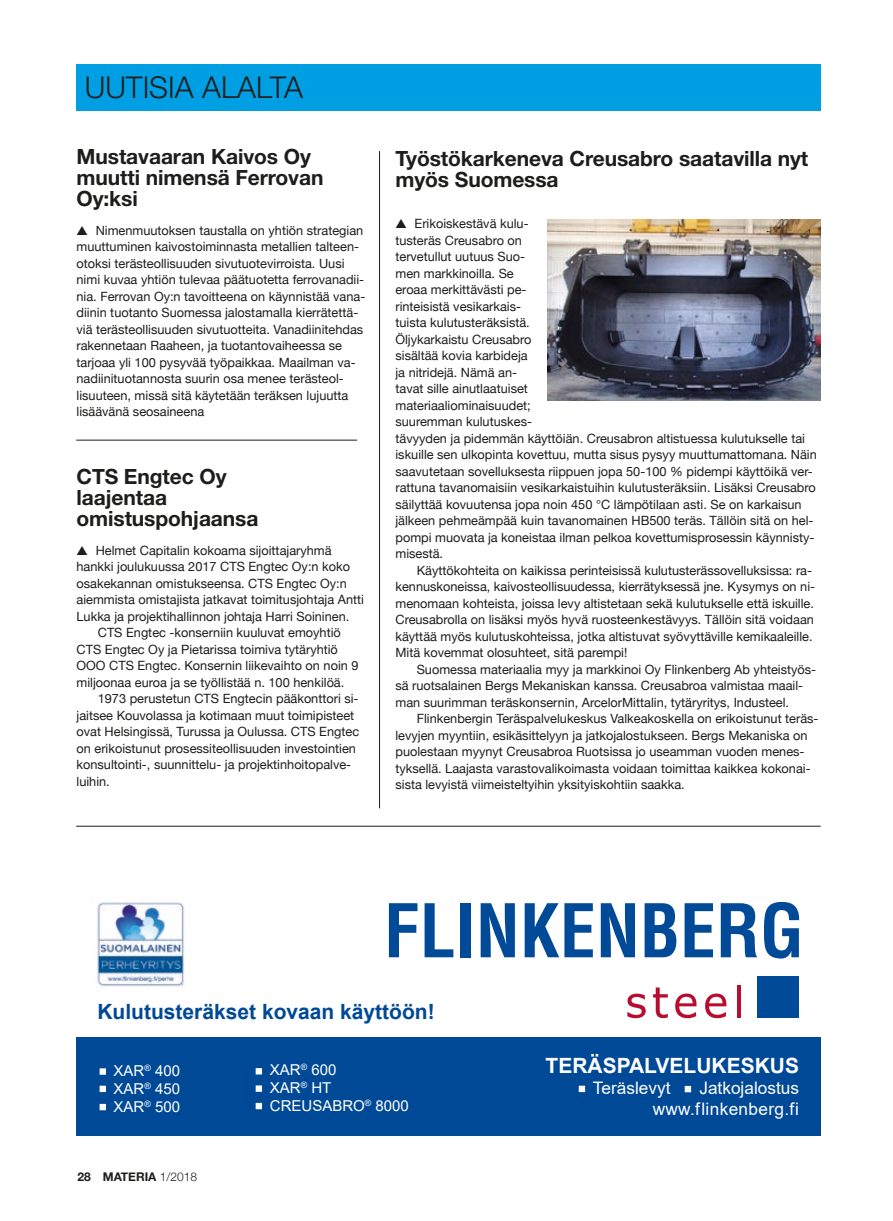
<style>
.page{position:relative;width:893px;height:1221px;background:#fff}
.page>*{position:absolute;margin:0;border:0;box-sizing:border-box;transform-origin:0 0}
.t1{font:300 30px "Helvetica Neue LT Std";color:#1d1d1b}
.t2{font:700 21px/21px "Helvetica Neue LT Std";letter-spacing:-.005em;color:#1d1d1b}
.t3{font:700 21px "Arial";color:#004996}
.t4{font:700 21px "Arial";color:#fff}
.t5{font:17.25px/20.7px "Arial";letter-spacing:.02em;color:#fff;text-align:right}
.t6{font:17.25px "Arial";color:#fff}
.t7{font:15px/18px "Arial";color:#fff;text-align:justify}
.t8{font:12.75px/16.5px "Helvetica Neue";color:#1d1d1b}
.t9{font:700 12px "Helvetica Neue";color:#1d1d1b}
.s1{font-weight:300}
</style>
<div class="page">
<div style="left:77px;top:64px;width:744px;height:47px;background:#009fe3"></div>
<img style="left:547px;top:220px;width:274px;height:181px">
<hr style="left:379px;top:151px;width:1px;height:657px;background:#1d1d1b">
<hr style="left:76px;top:440px;width:281px;height:1px;background:#1d1d1b">
<hr style="left:76px;top:826px;width:745px;height:1px;background:#1d1d1b">
<div style="left:76px;top:1036px;width:744px;height:99px;background:#004996"></div>
<svg style="left:627px;top:993px;width:19px;height:25px"></svg>
<svg style="left:653px;top:987px;width:15px;height:31px"></svg>
<svg style="left:675px;top:993px;width:21px;height:25px"></svg>
<svg style="left:705px;top:993px;width:21px;height:25px"></svg>
<hr style="left:737px;top:984px;width:4px;height:33px;background:#b90d2f">
<svg style="left:389px;top:903px;width:28px;height:54px"></svg>
<svg style="left:425px;top:903px;width:28px;height:54px"></svg>
<div style="left:461px;top:903px;width:10px;height:54px;background:#004a97"></div>
<svg style="left:481px;top:903px;width:34px;height:54px"></svg>
<svg style="left:525px;top:903px;width:68px;height:54px"></svg>
<svg style="left:601px;top:903px;width:34px;height:54px"></svg>
<svg style="left:645px;top:903px;width:31px;height:54px"></svg>
<svg style="left:685px;top:903px;width:28px;height:54px"></svg>
<svg style="left:721px;top:903px;width:36px;height:54px"></svg>
<svg style="left:764px;top:901px;width:35px;height:57px"></svg>
<div style="left:757px;top:976px;width:42px;height:41px;background:#004a97"></div>
<img style="left:97px;top:902px;width:88px;height:85px">
<svg style="left:100px;top:1068px;width:6px;height:6px"></svg>
<svg style="left:100px;top:1085px;width:6px;height:6px"></svg>
<div style="left:100px;top:1103px;width:6px;height:7px;border:2px solid #fff"></div>
<svg style="left:256px;top:1068px;width:6px;height:6px"></svg>
<svg style="left:256px;top:1085px;width:6px;height:6px"></svg>
<div style="left:256px;top:1102px;width:6px;height:7px;border:2px solid #fff"></div>
<svg style="left:579px;top:1085px;width:6px;height:6px"></svg>
<div style="left:685px;top:1085px;width:6px;height:7px;border:2px solid #fff"></div>
<h1 class="t1" style="left:85px;top:69px;width:220px">UUTISIA ALALTA</h1>
<h2 class="t2" style="left:77px;top:146px;width:248px">Mustavaaran Kaivos Oy muutti nimensä Ferrovan<br>Oy:ksi</h2>
<p class="t8" style="left:77px;top:223px;width:290px">▲ Nimenmuutoksen taustalla on yhtiön strategian muuttuminen kaivostoiminnasta metallien talteen&shy;otoksi terästeollisuuden sivutuotevirroista. Uusi nimi kuvaa yhtiön tulevaa päätuotetta ferrovanadii&shy;nia. Ferrovan Oy:n tavoitteena on käynnistää vana&shy;diinin tuotanto Suomessa jalostamalla kierrätettä&shy;viä terästeollisuuden sivutuotteita. Vanadiinitehdas rakennetaan Raaheen, ja tuotantovaiheessa se tarjoaa yli 100 pysyvää työpaikkaa. Maailman va&shy;nadiinituotannosta suurin osa menee terästeol&shy;lisuuteen, missä sitä käytetään teräksen lujuutta lisäävänä seosaineena</p>
<h2 class="t2" style="left:77px;top:466px;width:183px">CTS Engtec Oy laajentaa omistuspohjaansa</h2>
<p class="t8" style="left:77px;top:542px;width:257px">▲ Helmet Capitalin kokoama sijoittajaryhmä</p>
<p class="t8" style="left:77px;top:559px;width:275px">hankki joulukuussa 2017 CTS Engtec Oy:n koko</p>
<p class="t8" style="left:77px;top:575px;width:272px">osakekannan omistukseensa. CTS Engtec Oy:n</p>
<p class="t8" style="left:77px;top:592px;width:289px">aiemmista omistajista jatkavat toimitusjohtaja Antti</p>
<p class="t8" style="left:77px;top:608px;width:274px">Lukka ja projektihallinnon johtaja Harri Soininen.</p>
<p class="t8" style="left:98px;top:625px;width:245px">CTS Engtec -konserniin kuuluvat emoyhtiö</p>
<p class="t8" style="left:77px;top:641px;width:263px">CTS Engtec Oy ja Pietarissa toimiva tytäryhtiö</p>
<p class="t8" style="left:77px;top:658px;width:283px">OOO CTS Engtec. Konsernin liikevaihto on noin 9</p>
<p class="t8" style="left:77px;top:674px;width:269px">miljoonaa euroa ja se työllistää n. 100 henkilöä.</p>
<p class="t8" style="left:98px;top:691px;width:262px">1973 perustetun CTS Engtecin pääkonttori si-</p>
<p class="t8" style="left:77px;top:707px;width:279px">jaitsee Kouvolassa ja kotimaan muut toimipisteet</p>
<p class="t8" style="left:77px;top:724px;width:284px">ovat Helsingissä, Turussa ja Oulussa. CTS Engtec</p>
<p class="t8" style="left:77px;top:740px;width:281px">on erikoistunut prosessiteollisuuden investointien</p>
<p class="t8" style="left:77px;top:757px;width:276px">konsultointi-, suunnittelu- ja projektinhoitopalve-</p>
<p class="t8" style="left:77px;top:773px;width:35px">luihin.</p>
<h2 class="t2" style="left:395px;top:148px;width:414px">Työstökarkeneva Creusabro saatavilla nyt myös Suomessa</h2>
<p class="t8" style="left:395px;top:216px;width:423px">▲ Erikoiskestävä kulu-<br>tusteräs Creusabro on<br>tervetullut uutuus Suo-<br>men markkinoilla. Se<br>eroaa merkittävästi pe-<br>rinteisistä vesikarkais-<br>tuista kulutusteräksistä.<br>Öljykarkaistu Creusabro<br>sisältää kovia karbideja<br>ja nitridejä. Nämä an-<br>tavat sille ainutlaatuiset<br>materiaaliominaisuudet;<br>suuremman kulutuskes-<br>tävyyden ja pidemmän käyttöiän. Creusabron altistuessa kulutukselle tai iskuille sen ulkopinta kovettuu, mutta sisus pysyy muuttumattomana. Näin saavutetaan sovelluksesta riippuen jopa 50-100 % pidempi käyttöikä ver&shy;rattuna tavanomaisiin vesikarkaistuihin kulutusteräksiin. Lisäksi Creusabro säilyttää kovuutensa jopa noin 450 °C lämpötilaan asti. Se on karkaisun jälkeen pehmeämpää kuin tavanomainen HB500 teräs. Tällöin sitä on hel&shy;pompi muovata ja koneistaa ilman pelkoa kovettumisprosessin käynnisty&shy;misestä.</p>
<p class="t8" style="left:395px;top:562px;width:421px;text-indent:21px">Käyttökohteita on kaikissa perinteisissä kulutusterässovelluksissa: ra&shy;kennuskoneissa, kaivosteollisuudessa, kierrätyksessä jne. Kysymys on ni&shy;menomaan kohteista, joissa levy altistetaan sekä kulutukselle että iskuille.<br>Creusabrolla on lisäksi myös hyvä ruosteenkestävyys. Tällöin sitä voidaan käyttää myös kulutuskohteissa, jotka altistuvat syövyttäville kemikaaleille.<br>Mitä kovemmat olosuhteet, sitä parempi!</p>
<p class="t8" style="left:395px;top:661px;width:422px;text-indent:21px">Suomessa materiaalia myy ja markkinoi Oy Flinkenberg Ab yhteistyös&shy;sä ruotsalainen Bergs Mekaniskan kanssa. Creusabroa valmistaa maail&shy;man suurimman teräskonsernin, ArcelorMittalin, tytäryritys, Industeel.</p>
<p class="t8" style="left:395px;top:711px;width:425px;text-indent:21px">Flinkenbergin Teräspalvelukeskus Valkeakoskella on erikoistunut teräs&shy;levyjen myyntiin, esikäsittelyyn ja jatkojalostukseen. Bergs Mekaniska on puolestaan myynyt Creusabroa Ruotsissa jo useamman vuoden menes&shy;tyksellä. Laajasta varastovalikoimasta voidaan toimittaa kaikkea kokonai&shy;sista levyistä viimeisteltyihin yksityiskohtiin saakka.</p>
<h2 class="t3" style="left:97px;top:996px;width:339px">Kulutusteräkset kovaan käyttöön!</h2>
<p class="t7" style="left:114px;top:1061px;width:68px">XAR<sup>®</sup> 400<br>XAR<sup>®</sup> 450<br>XAR<sup>®</sup> 500</p>
<p class="t7" style="left:270px;top:1060px;width:140px;text-align:left">XAR<sup>®</sup> 600<br>XAR<sup>®</sup> HT<br>CREUSABRO<sup>®</sup> 8000</p>
<p class="t9" style="left:78px;top:1166px;width:121px">28 MATERIA <span class="s1">1/2018</span></p>
<h2 class="t4" style="left:545px;top:1051px;width:255px">TERÄSPALVELUKESKUS</h2>
<h3 class="t6" style="left:593px;top:1076px;width:79px">Teräslevyt</h3>
<h3 class="t5" style="left:653px;top:1077px;width:148px">Jatkojalostus www.flinkenberg.fi</h3>
</div>
